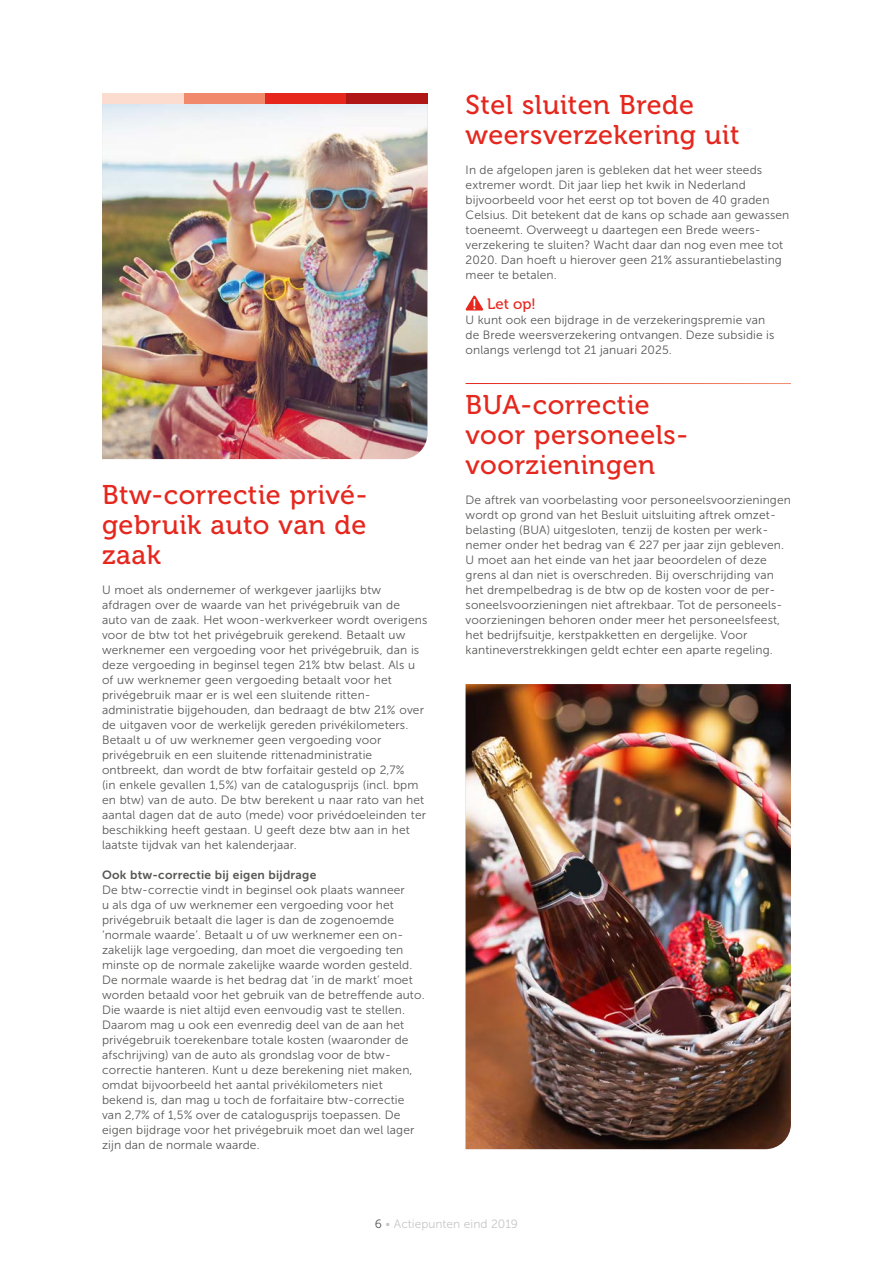
<style>
.page{position:relative;width:893px;height:1263px;background:#fff}
.page>*{position:absolute;margin:0;border:0;box-sizing:border-box;transform-origin:0 0}
.t1{font:27px/30px "Museo 500";letter-spacing:.02em;color:#e5271e}
.t2{font:15px "Museo 500";color:#e5271e}
.t3{font:12px/15px "Museo Sans 300";letter-spacing:.01em;color:#575756}
.t4{font:12px "Museo Sans 700";letter-spacing:.02em;color:#575756}
.t5{font:12px "Museo Sans 300";color:#c6c6c6}
.s1{color:#575756}
</style>
<div class="page">
<img style="left:102px;top:104px;width:325px;height:355px">
<img style="left:466px;top:684px;width:325px;height:465px">
<div style="left:346px;top:94px;width:81px;height:10px;background:#af1615"></div>
<div style="left:265px;top:94px;width:81px;height:10px;background:#e5271e"></div>
<div style="left:183px;top:94px;width:82px;height:10px;background:#f18a6c"></div>
<div style="left:102px;top:94px;width:81px;height:10px;background:#fcdcce"></div>
<svg style="left:465px;top:295px;width:18px;height:16px"></svg>
<h1 class="t1" style="left:102px;top:480px;width:267px;text-align:justify">Btw-correctie privé&shy;gebruik auto van de zaak</h1>
<p class="t3" style="left:102px;top:582px;width:327px">U moet als ondernemer of werkgever jaarlijks btw afdragen over de waarde van het privégebruik van de auto van de zaak. Het woon-werkverkeer wordt overigens voor de btw tot het privégebruik gerekend. Betaalt uw werknemer een vergoeding voor het privégebruik, dan is deze vergoeding in beginsel tegen 21% btw belast. Als u of uw werknemer geen vergoeding betaalt voor het privégebruik maar er is wel een sluitende ritten&shy;administratie bijgehouden, dan bedraagt de btw 21% over de uitgaven voor de werkelijk gereden privékilometers.<br>Betaalt u of uw werknemer geen vergoeding voor privégebruik en een sluitende rittenadministratie ontbreekt, dan wordt de btw forfaitair gesteld op 2,7%<br>(in enkele gevallen 1,5%) van de catalogusprijs (incl. bpm en btw) van de auto. De btw berekent u naar rato van het aantal dagen dat de auto (mede) voor privédoeleinden ter beschikking heeft gestaan. U geeft deze btw aan in het laatste tijdvak van het kalenderjaar.</p>
<p class="t4" style="left:102px;top:868px;width:216px">Ook btw-correctie bij eigen bijdrage</p>
<p class="t3" style="left:102px;top:882px;width:324px">De btw-correctie vindt in beginsel ook plaats wanneer<br>u als dga of uw werknemer een vergoeding voor het privégebruik betaalt die lager is dan de zogenoemde ‘normale waarde’. Betaalt u of uw werknemer een on&shy;zakelijk lage vergoeding, dan moet die vergoeding ten minste op de normale zakelijke waarde worden gesteld.<br>De normale waarde is het bedrag dat ‘in de markt’ moet worden betaald voor het gebruik van de betreffende auto.<br>Die waarde is niet altijd even eenvoudig vast te stellen.<br>Daarom mag u ook een evenredig deel van de aan het privégebruik toerekenbare totale kosten (waaronder de afschrijving) van de auto als grondslag voor de btw&shy;correctie hanteren. Kunt u deze berekening niet maken, omdat bijvoorbeeld het aantal privékilometers niet bekend is, dan mag u toch de forfaitaire btw-correctie van 2,7% of 1,5% over de catalogusprijs toepassen. De eigen bijdrage voor het privégebruik moet dan wel lager zijn dan de normale waarde.</p>
<h1 class="t1" style="left:466px;top:90px;width:276px">Stel sluiten Brede weersverzekering uit</h1>
<p class="t3" style="left:466px;top:162px;width:325px">In de afgelopen jaren is gebleken dat het weer steeds extremer wordt. Dit jaar liep het kwik in Nederland bijvoorbeeld voor het eerst op tot boven de 40 graden Celsius. Dit betekent dat de kans op schade aan gewassen toeneemt. Overweegt u daartegen een Brede weers&shy;verzekering te sluiten? Wacht daar dan nog even mee tot 2020. Dan hoeft u hierover geen 21% assurantiebelasting meer te betalen.</p>
<p class="t2" style="left:487px;top:296px;width:50px">Let op!</p>
<p class="t3" style="left:466px;top:312px;width:310px">U kunt ook een bijdrage in de verzekeringspremie van de Brede weersverzekering ontvangen. Deze subsidie is onlangs verlengd tot 21 januari 2025.</p>
<h1 class="t1" style="left:466px;top:390px;width:224px">BUA-correctie voor personeels&shy;voorzieningen</h1>
<p class="t3" style="left:466px;top:492px;width:327px">De aftrek van voorbelasting voor personeelsvoorzieningen wordt op grond van het Besluit uitsluiting aftrek omzet&shy;belasting (BUA) uitgesloten, tenzij de kosten per werk&shy;nemer onder het bedrag van € 227 per jaar zijn gebleven.<br>U moet aan het einde van het jaar beoordelen of deze grens al dan niet is overschreden. Bij overschrijding van het drempelbedrag is de btw op de kosten voor de per&shy;soneelsvoorzieningen niet aftrekbaar. Tot de personeels&shy;voorzieningen behoren onder meer het personeelsfeest, het bedrijfsuitje, kerstpakketten en dergelijke. Voor kantineverstrekkingen geldt echter een aparte regeling.</p>
<p class="t5" style="left:375px;top:1218px;width:145px"><span class="s1">6</span> • Actiepunten eind 2019</p>
</div>
